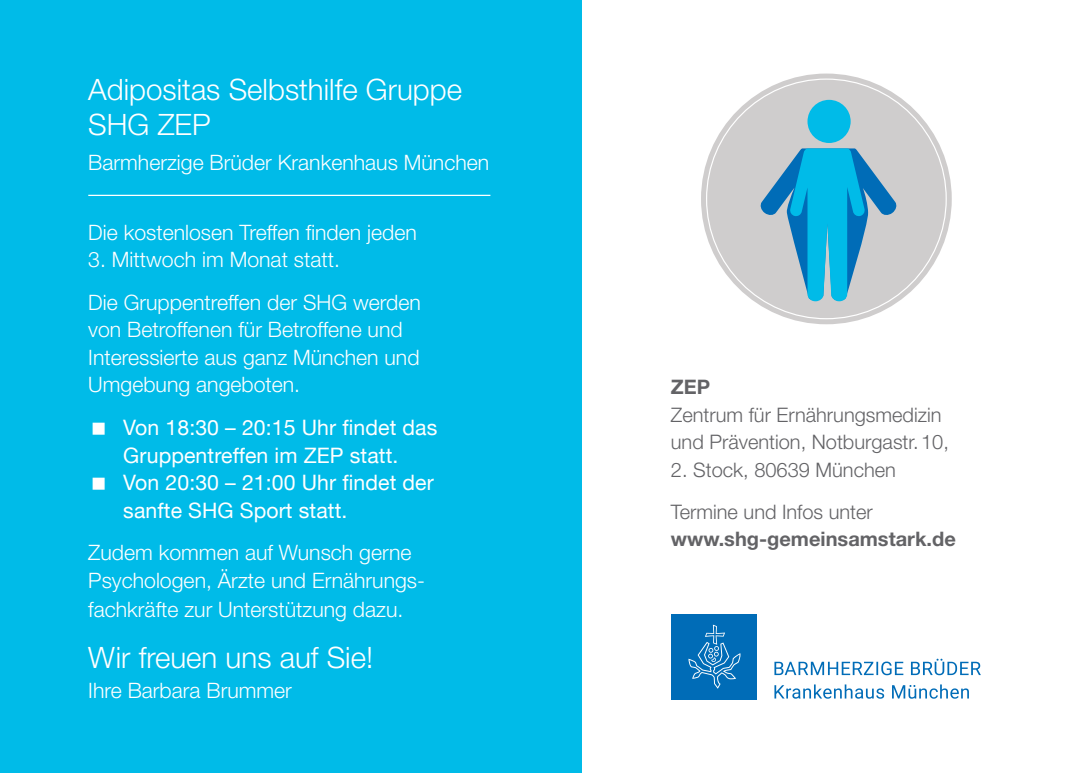
<style>
.page{position:relative;width:1078px;height:773px;background:#fff}
.page>*{position:absolute;margin:0;border:0;box-sizing:border-box;transform-origin:0 0}
.t1{font:300 29.5px/35px "Helvetica Neue";color:#fff}
.t2{font:300 21.25px/27.5px "Helvetica Neue";color:#fff}
.t3{font:21.25px/27.5px "Helvetica Neue LT";letter-spacing:.005em;color:#fff}
.t4{font:300 20px/27.5px "Helvetica Neue";color:#636366}
.t5{font:700 20px "Helvetica Neue";color:#636366}
</style>
<div class="page">
<div style="left:0;top:0;width:581px;height:772px;background:#00bbe8"></div>
<hr style="left:88px;top:195px;width:402px;height:1px;background:#fff">
<div style="left:671px;top:614px;width:85px;height:85px;background:#006cb7"></div>
<svg style="left:688px;top:624px;width:52px;height:64px"></svg>
<svg style="left:774px;top:684px;width:194px;height:14px"></svg>
<svg style="left:774px;top:658px;width:206px;height:17px"></svg>
<svg style="left:701px;top:73px;width:251px;height:252px"></svg>
<svg style="left:705px;top:78px;width:241px;height:241px;fill:#cfcdcd"></svg>
<div style="left:807px;top:100px;width:43px;height:43px;background:#00bbe8;border-radius:50%"></div>
<svg style="left:759px;top:148px;width:138px;height:153px;background:#61b3d1"></svg>
<h1 class="t1" style="left:88px;top:71px;width:375px">Adipositas Selbsthilfe Gruppe<br>SHG ZEP</h1>
<p class="t2" style="left:88px;top:148px;width:402px">Barmherzige Brüder Krankenhaus München</p>
<p class="t2" style="left:88px;top:218px;width:330px">Die kostenlosen Treffen finden jeden</p>
<p class="t2" style="left:88px;top:238px;width:334px;line-height:42.8px">3. Mittwoch im Monat statt.<br>Die Gruppentreffen der SHG werden</p>
<p class="t2" style="left:88px;top:315px;width:333px">von Betroffenen für Betroffene und<br>Interessierte aus ganz München und<br>Umgebung angeboten.</p>
<p class="t3" style="left:123px;top:413px;width:315px">Von 18:30 – 20:15 Uhr findet das<br>Gruppentreffen im ZEP statt.<br>Von 20:30 – 21:00 Uhr findet der sanfte SHG Sport statt.</p>
<p class="t2" style="left:88px;top:538px;width:338px">Zudem kommen auf Wunsch gerne<br>Psychologen, Ärzte und Ernährungs-</p>
<p class="t2" style="left:88px;top:595px;width:316px">fachkräfte zur Unterstützung dazu.</p>
<h1 class="t1" style="left:88px;top:639px;width:286px">Wir freuen uns auf Sie!</h1>
<p class="t2" style="left:88px;top:675px;width:205px">Ihre Barbara Brummer</p>
<p class="t5" style="left:670px;top:375px;width:41px">ZEP</p>
<p class="t4" style="left:670px;top:400px;width:279px">Zentrum für Ernährungsmedizin und Prävention, Notburgastr. 10,</p>
<p class="t4" style="left:670px;top:448px;width:226px;line-height:41.8px">2. Stock, 80639 München<br>Termine und Infos unter</p>
<p class="t5" style="left:670px;top:526px;width:286px">www.shg-gemeinsamstark.de</p>
</div>
